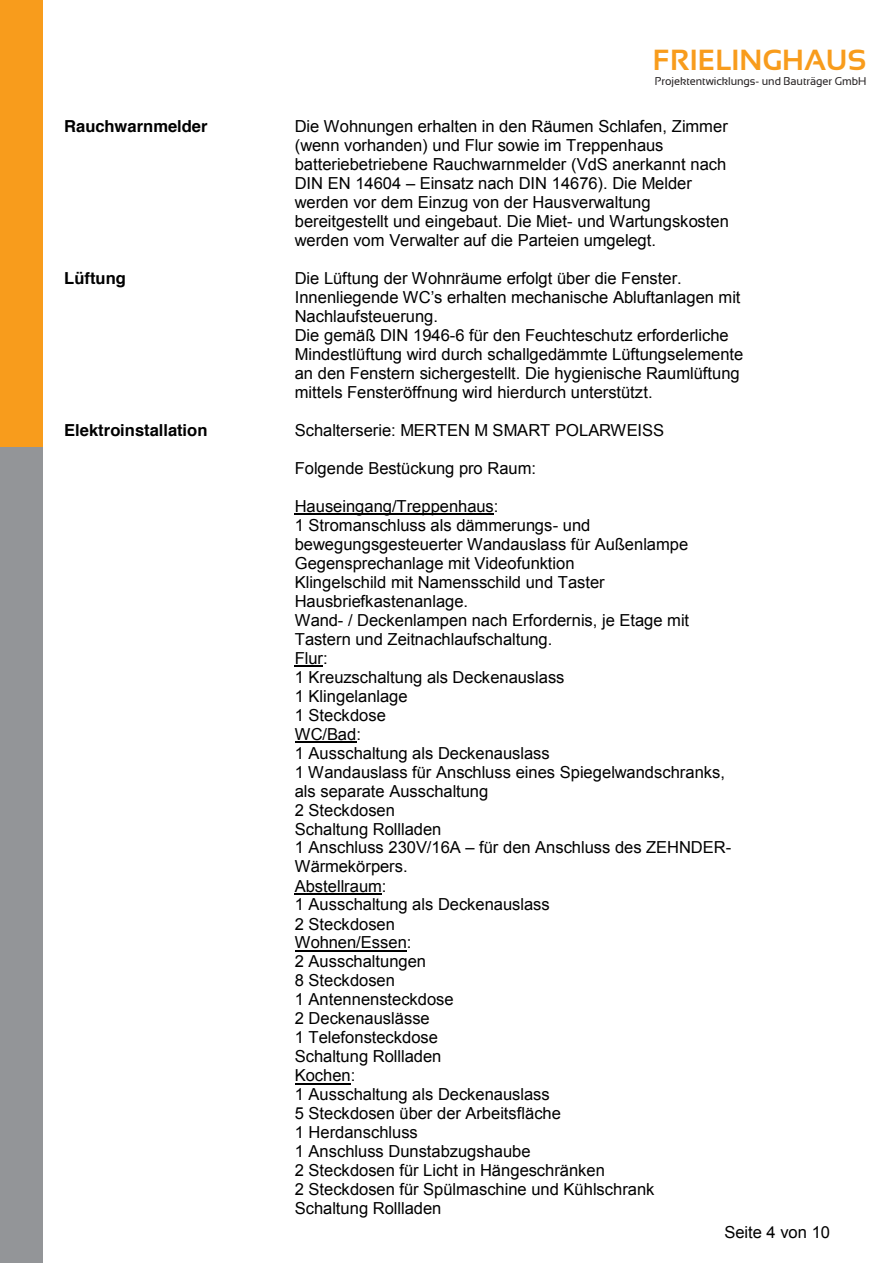
<style>
.page{position:relative;width:893px;height:1263px;background:#fff}
.page>*{position:absolute;margin:0;border:0;box-sizing:border-box;transform-origin:0 0}
.t1{font:700 29.1px "Sansation";color:#f89c1c}
.t2{font:16.5px/19px "Arial";color:#000}
.t3{font:16.5px "Arial";color:#000}
.t4{font:700 16.5px "Helvetica";color:#000}
.t5{font:11.25px "Sansation";letter-spacing:-.005em;color:#231f20}
.s1{font-style:inherit}
</style>
<div class="page">
<div style="left:0;top:446px;width:43px;height:817px;background:#939598"></div>
<div style="left:0;top:0;width:43px;height:446px;background:#f89c1c"></div>
<hr style="left:295px;top:514px;width:199px;height:1px;background:#000">
<hr style="left:295px;top:665px;width:28px;height:2px;background:#000">
<hr style="left:295px;top:741px;width:61px;height:2px;background:#000">
<hr style="left:295px;top:893px;width:87px;height:1px;background:#000">
<hr style="left:295px;top:950px;width:112px;height:1px;background:#000">
<hr style="left:295px;top:1083px;width:56px;height:1px;background:#000">
<h1 class="t1" style="left:653px;top:44px;width:215px">FRIELINGHAUS</h1>
<p class="t5" style="left:655px;top:75px;width:213px">Projektentwicklungs- und Bauträger GmbH</p>
<p class="t4" style="left:64px;top:113px;width:145px">Rauchwarnmelder</p>
<p class="t2" style="left:295px;top:117px;width:436px">Die Wohnungen erhalten in den Räumen Schlafen, Zimmer (wenn vorhanden) und Flur sowie im Treppenhaus batteriebetriebene Rauchwarnmelder (VdS anerkannt nach DIN EN 14604 <span class="s1">–</span> Einsatz nach DIN 14676). Die Melder werden vor dem Einzug von der Hausverwaltung bereitgestellt und eingebaut. Die Miet- und Wartungskosten werden vom Verwalter auf die Parteien umgelegt.</p>
<p class="t4" style="left:64px;top:265px;width:63px">Lüftung</p>
<p class="t2" style="left:295px;top:269px;width:388px">Die Lüftung der Wohnräume erfolgt über die Fenster.</p>
<p class="t3" style="left:295px;top:286px;width:447px">Innenliegende WC’s erhalten mechanische Abluftanlagen mit</p>
<p class="t2" style="left:295px;top:307px;width:450px">Nachlaufsteuerung.<br>Die gemäß DIN 1946-6 für den Feuchteschutz erforderliche Mindestlüftung wird durch schallgedämmte Lüftungselemente an den Fenstern sichergestellt. Die hygienische Raumlüftung mittels Fensteröffnung wird hierdurch unterstützt.</p>
<p class="t4" style="left:64px;top:417px;width:145px">Elektroinstallation</p>
<p class="t2" style="left:295px;top:421px;width:371px">Schalterserie: MERTEN M SMART POLARWEISS</p>
<p class="t2" style="left:295px;top:459px;width:243px">Folgende Bestückung pro Raum:</p>
<p class="t2" style="left:295px;top:497px;width:438px">Hauseingang/Treppenhaus:<br>1 Stromanschluss als dämmerungs- und bewegungsgesteuerter Wandauslass für Außenlampe<br>Gegensprechanlage mit Videofunktion<br>Klingelschild mit Namensschild und Taster<br>Hausbriefkastenanlage.<br>Wand- / Deckenlampen nach Erfordernis, je Etage mit<br>Tastern und Zeitnachlaufschaltung.<br>Flur:<br>1 Kreuzschaltung als Deckenauslass<br>1 Klingelanlage<br>1 Steckdose<br>WC/Bad:<br>1 Ausschaltung als Deckenauslass<br>1 Wandauslass für Anschluss eines Spiegelwandschranks, als separate Ausschaltung<br>2 Steckdosen<br>Schaltung Rollladen<br>1 Anschluss 230V/16A <span class="s1">–</span> für den Anschluss des ZEHNDER-<br>Wärmekörpers.<br>Abstellraum:<br>1 Ausschaltung als Deckenauslass<br>2 Steckdosen<br>Wohnen/Essen:<br>2 Ausschaltungen<br>8 Steckdosen<br>1 Antennensteckdose<br>2 Deckenauslässe<br>1 Telefonsteckdose<br>Schaltung Rollladen<br>Kochen:<br>1 Ausschaltung als Deckenauslass<br>5 Steckdosen über der Arbeitsfläche<br>1 Herdanschluss<br>1 Anschluss Dunstabzugshaube<br>2 Steckdosen für Licht in Hängeschränken<br>2 Steckdosen für Spülmaschine und Kühlschrank<br>Schaltung Rollladen</p>
<p class="t2" style="left:724px;top:1223px;width:107px">Seite 4 von 10</p>
</div>
